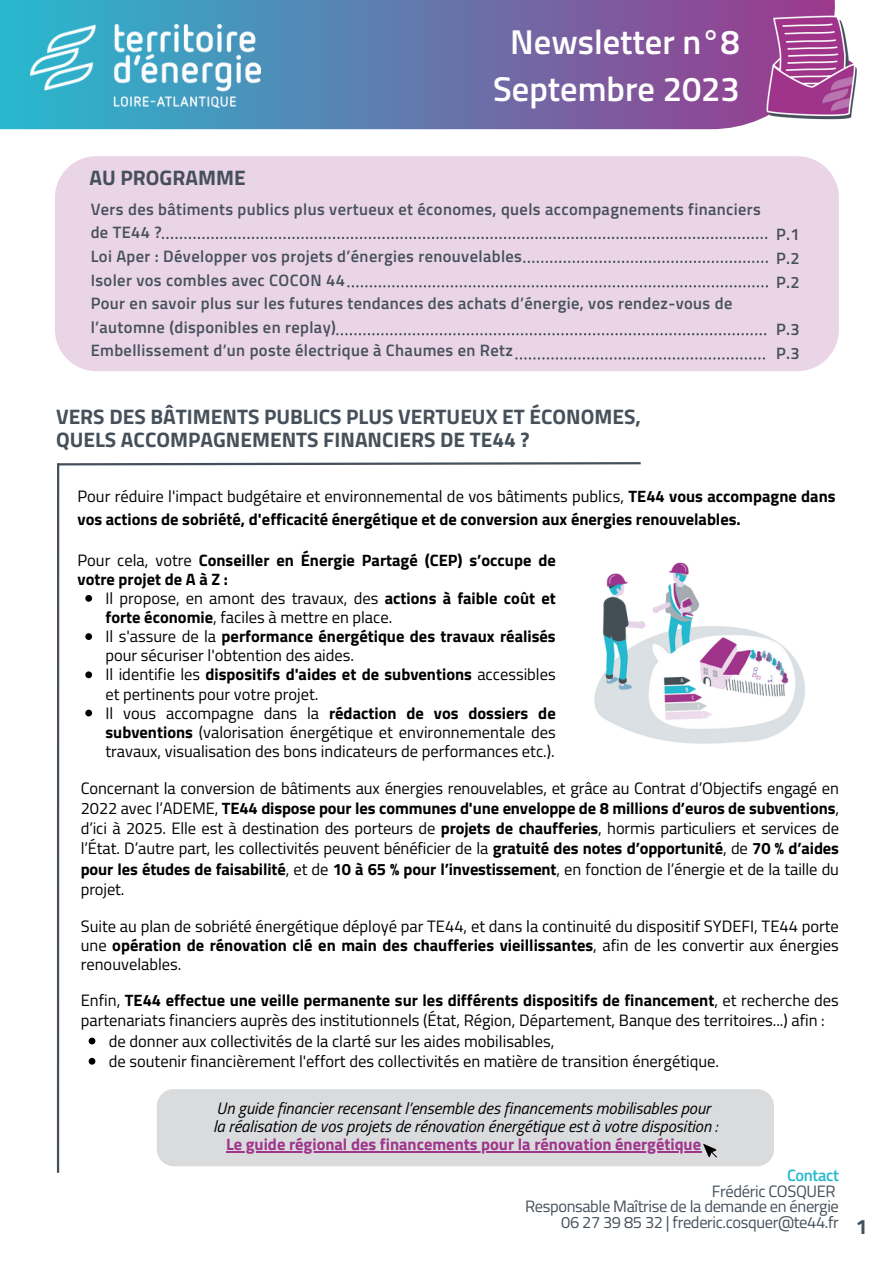
<style>
.page{position:relative;width:893px;height:1264px;background:#fff}
.page>*{position:absolute;margin:0;border:0;box-sizing:border-box;transform-origin:0 0}
.t1{font:600 34.5px "Titillium Web";color:#fff}
.t2{font:700 21px "Titillium Web";color:#46505a}
.t3{font:16.5px/19px "Titillium Web";color:#000}
.t4{font:600 16.5px/23.5px "Titillium Web";letter-spacing:.025em;color:#46505a}
.t5{font:700 16.5px/22.5px "Titillium Web";color:#000}
.t6{font:italic 16.5px "Titillium Web";color:#000}
.t7{font:16.5px "Titillium Web";letter-spacing:-.025em;color:#46505a}
.t8{font:700 16.5px "Titillium Web";color:#9f358b}
.t9{font:600 16.5px "Titillium Web";letter-spacing:-.025em;color:#28b8ce}
.s1{font-weight:400}
.s2{font-weight:700}
</style>
<div class="page">
<svg style="left:0;top:0;width:747px;height:129px;background:#6476ac"></svg>
<img style="left:30px;top:24px;width:230px;height:86px">
<img style="left:747px;top:0;width:110px;height:124px">
<hr style="left:57px;top:463px;width:2px;height:709px;background:#46505a">
<svg style="left:57px;top:462px;width:584px;height:4px"></svg>
<div style="left:157px;top:1089px;width:617px;height:77px;background:#dadbdd"></div>
<svg style="left:698px;top:1139px;width:19px;height:18px"></svg>
<div style="left:55px;top:156px;width:783px;height:215px;background:#ead5e7;border-radius:42px"></div>
<img style="left:594px;top:562px;width:211px;height:182px">
<svg style="left:85px;top:595px;width:7px;height:6px"></svg>
<svg style="left:85px;top:633px;width:7px;height:7px"></svg>
<svg style="left:85px;top:671px;width:7px;height:7px"></svg>
<svg style="left:85px;top:709px;width:7px;height:7px"></svg>
<svg style="left:89px;top:1037px;width:6px;height:7px"></svg>
<svg style="left:89px;top:1057px;width:6px;height:7px"></svg>
<hr style="left:226px;top:1151px;width:475px;height:1px;background:#9f358b">
<svg style="left:162px;top:237px;width:605px;height:2px"></svg>
<svg style="left:347px;top:285px;width:421px;height:2px"></svg>
<svg style="left:336px;top:333px;width:430px;height:2px"></svg>
<svg style="left:523px;top:261px;width:244px;height:2px"></svg>
<svg style="left:515px;top:357px;width:250px;height:2px"></svg>
<p class="t1" style="left:510px;top:15px;width:231px">Newsletter n°8</p>
<p class="t1" style="left:493px;top:62px;width:248px">Septembre 2023</p>
<p class="t2" style="left:90px;top:161px;width:158px">AU PROGRAMME</p>
<p class="t4" style="left:91px;top:197px;width:671px">Vers des bâtiments publics plus vertueux et économes, quels accompagnements financiers de TE44 ?</p>
<p class="t4" style="left:91px;top:244px;width:433px">Loi Aper : Développer vos projets d’énergies renouvelables</p>
<p class="t4" style="left:91px;top:268px;width:256px">Isoler vos combles avec COCON 44</p>
<p class="t4" style="left:91px;top:291px;width:643px">Pour en savoir plus sur les futures tendances des achats d’énergie, vos rendez-vous de l’automne (disponibles en replay)</p>
<p class="t4" style="left:91px;top:338px;width:424px">Embellissement d’un poste électrique à Chaumes en Retz</p>
<p class="t4" style="left:776px;top:222px;width:25px">P.1</p>
<p class="t4" style="left:776px;top:246px;width:25px">P.2</p>
<p class="t4" style="left:776px;top:270px;width:25px">P.2</p>
<p class="t4" style="left:776px;top:317px;width:25px">P.3</p>
<p class="t4" style="left:776px;top:340px;width:25px">P.3</p>
<p class="t2" style="left:56px;top:400px;width:586px">VERS DES BÂTIMENTS PUBLICS PLUS VERTUEUX ET ÉCONOMES,</p>
<p class="t2" style="left:56px;top:423px;width:475px">QUELS ACCOMPAGNEMENTS FINANCIERS DE TE44 ?</p>
<p class="t5" style="left:77px;top:485px;width:759px"><span class="s1">Pour réduire l'impact budgétaire et environnemental de vos bâtiments publics,</span> TE44 vous accompagne dans vos actions de sobriété, d'efficacité énergétique et de conversion aux énergies renouvelables.</p>
<p class="t5" style="left:77px;top:550px;width:480px;line-height:19px"><span class="s1">Pour cela, votre</span> Conseiller en Énergie Partagé (CEP) s’occupe de votre projet de A à Z :</p>
<p class="t3" style="left:105px;top:588px;width:452px">Il propose, en amont des travaux, des <span class="s2">actions à faible coût et forte économie</span>, faciles à mettre en place.</p>
<p class="t3" style="left:105px;top:626px;width:451px">Il s'assure de la <span class="s2">performance énergétique des travaux réalisés </span>pour sécuriser l'obtention des aides.</p>
<p class="t3" style="left:105px;top:664px;width:451px">Il identifie les <span class="s2">dispositifs d'aides et de subventions</span> accessibles et pertinents pour votre projet.</p>
<p class="t3" style="left:105px;top:703px;width:452px;text-align:justify">Il vous accompagne dans la <span class="s2">rédaction de vos dossiers de subventions</span> (valorisation énergétique et environnementale des travaux, visualisation des bons indicateurs de performances etc.).</p>
<p class="t3" style="left:81px;top:777px;width:759px;line-height:20.2px;text-align:justify">Concernant la conversion de bâtiments aux énergies renouvelables, et grâce au Contrat d’Objectifs engagé en 2022 avec l’ADEME, <span class="s2">TE44 dispose pour les communes d'une enveloppe de 8 millions d’euros de subventions</span>, d’ici à 2025. Elle est à destination des porteurs de <span class="s2">projets de chaufferies</span>, hormis particuliers et services de l’État. D’autre part, les collectivités peuvent bénéficier de la <span class="s2">gratuité des notes d’opportunité</span>, de <span class="s2">70 % d’aides pour les études de faisabilité</span>, et de <span class="s2">10 à 65 % pour l’investissement</span>, en fonction de l’énergie et de la taille du projet.</p>
<p class="t3" style="left:81px;top:916px;width:759px;text-align:justify">Suite au plan de sobriété énergétique déployé par TE44, et dans la continuité du dispositif SYDEFI, TE44 porte une <span class="s2">opération de rénovation clé en main des chaufferies vieillissantes</span>, afin de les convertir aux énergies renouvelables.</p>
<p class="t3" style="left:81px;top:989px;width:759px;line-height:20.2px">Enfin, <span class="s2">TE44 effectue une veille permanente sur les différents dispositifs de financement</span>, et recherche des partenariats financiers auprès des institutionnels (État, Région, Département, Banque des territoires...) afin :</p>
<p class="t3" style="left:109px;top:1030px;width:447px">de donner aux collectivités de la clarté sur les aides mobilisables,</p>
<p class="t3" style="left:109px;top:1051px;width:611px">de soutenir financièrement l'effort des collectivités en matière de transition énergétique.</p>
<p class="t6" style="left:217px;top:1095px;width:495px">Un guide financier recensant l’ensemble des financements mobilisables pour</p>
<p class="t6" style="left:213px;top:1113px;width:506px">la réalisation de vos projets de rénovation énergétique est à votre disposition :</p>
<p class="t8" style="left:226px;top:1131px;width:476px">Le guide régional des financements pour la rénovation énergétique</p>
<p class="t9" style="left:787px;top:1162px;width:53px">Contact</p>
<p class="t7" style="left:712px;top:1177px;width:125px">Frédéric COSQUER</p>
<p class="t7" style="left:525px;top:1193px;width:315px">Responsable Maîtrise de la demande en énergie</p>
<p class="t7" style="left:561px;top:1209px;width:279px">06 27 39 85 32 | frederic.cosquer@te44.fr</p>
<p class="t2" style="left:855px;top:1210px;width:13px">1</p>
</div>
